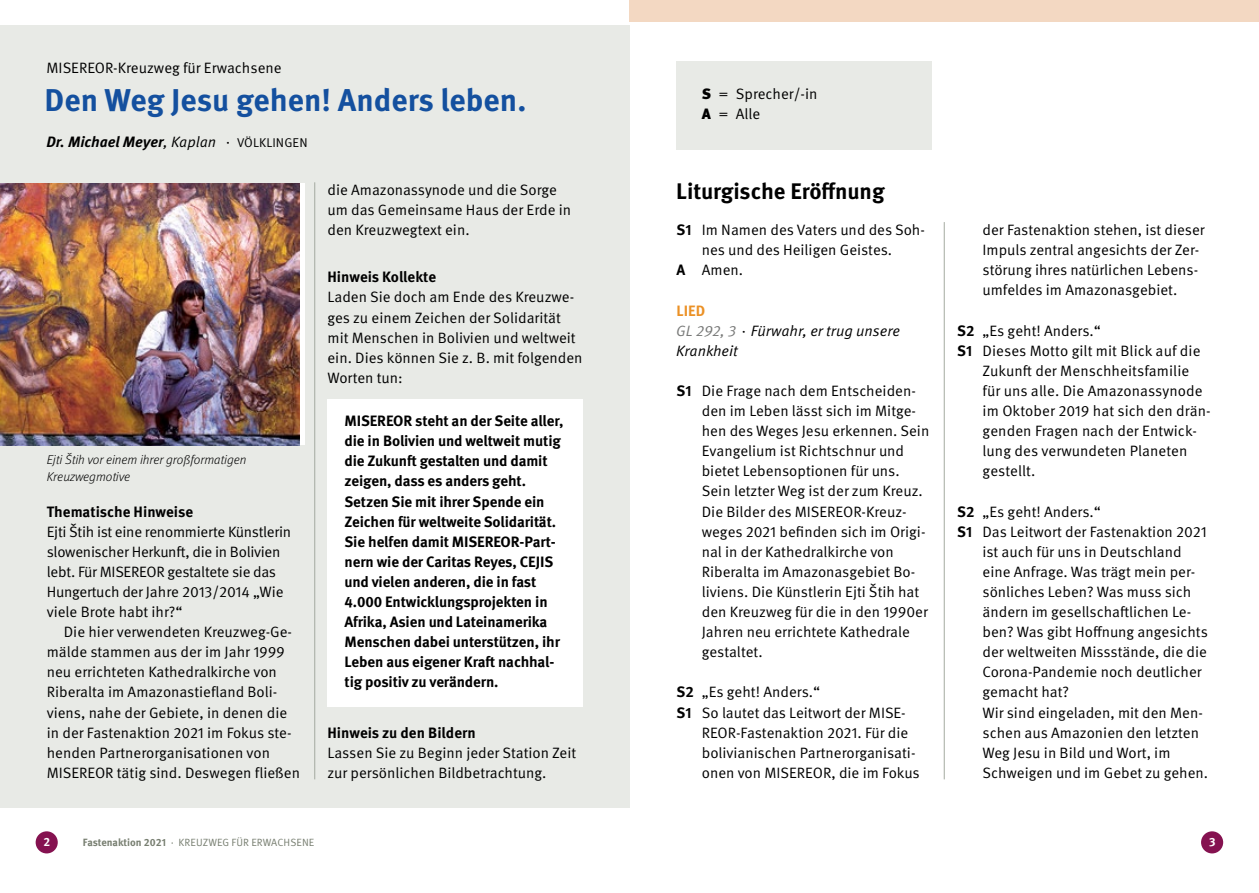
<style>
.page{position:relative;width:1259px;height:893px;background:#fff}
.page>*{position:absolute;margin:0;border:0;box-sizing:border-box;transform-origin:0 0}
.t1{font:700 31.5px "Meta Pro";color:#14509f}
.t2{font:700 22.5px "Meta Pro";color:#000}
.t3{font:15px/20.1px "Meta Pro Norm";color:#000}
.t4{font:700 15px/20.1px "Meta Pro";letter-spacing:-.01em;color:#000}
.t5{font:15px/20.1px "Meta Pro Norm";letter-spacing:-.02em;color:#000}
.t6{font:15px/20.1px "Meta Pro Norm Ita";color:#000}
.t7{font:italic 700 15px "Meta Pro";letter-spacing:-.005em;color:#000}
.t8{font:700 15px "Meta Pro";color:#eb9126}
.t9{font:italic 300 12.75px/16.5px "Meta Pro";color:#000}
.t10{font:700 12px "Meta Pro";color:#fff}
.t11{font:10.5px "Meta Pro Norm";letter-spacing:.01em;color:#777e70}
.s1{font-family:"Meta Pro Norm Ita";font-weight:400;font-style:normal}
.s2{font-family:"Meta Pro Norm";font-weight:400;font-style:normal}
.s3{font-family:"Meta Pro Norm";font-weight:400;font-style:normal;font-size:12.75px}
.s4{font-family:"Meta Pro";font-weight:900}
.s5{font-family:"Meta Pro";font-weight:700}
.s6{color:#787978}
</style>
<div class="page">
<div style="left:36px;top:831px;width:22px;height:22px;background:#851250;border-radius:50%"></div>
<div style="left:1201px;top:831px;width:22px;height:22px;background:#851250;border-radius:50%"></div>
<div style="left:0;top:26px;width:629px;height:782px;background:#e8eae6"></div>
<div style="left:327px;top:399px;width:256px;height:307px;background:#fff"></div>
<hr style="left:944px;top:222px;width:1px;height:557px;background:#a4aaa0">
<hr style="left:314px;top:182px;width:1px;height:597px;background:#a4aaa0">
<div style="left:630px;top:0;width:629px;height:21px;background:#f3d8c2"></div>
<div style="left:676px;top:62px;width:255px;height:88px;background:#e8eae6"></div>
<img style="left:0;top:183px;width:300px;height:262px">
<p class="t3" style="left:47px;top:57px;width:237px">MISEREOR-Kreuzweg für Erwachsene</p>
<h1 class="t1" style="left:45px;top:76px;width:483px">Den Weg Jesu gehen! Anders leben.</h1>
<p class="t7" style="left:47px;top:130px;width:263px">Dr. Michael Meyer<span class="s1">, Kaplan</span> <span class="s2">·</span> <span class="s3">VÖLKLINGEN</span></p>
<p class="t9" style="left:47px;top:451px;width:201px">Ejti Štih vor einem ihrer großformatigen<br>Kreuzwegmotive</p>
<p class="t4" style="left:47px;top:500px;width:148px">Thematische Hinweise</p>
<p class="t5" style="left:47px;top:520px;width:246px">Ejti Štih ist eine renommierte Künstlerin slowenischer Herkunft, die in Bolivien lebt. Für MISEREOR gestaltete sie das Hungertuch der Jahre 2013/2014 „Wie viele Brote habt ihr?“</p>
<p class="t3" style="left:47px;top:621px;width:255px;text-indent:17px">Die hier verwendeten Kreuzweg-Ge&shy;mälde stammen aus der im Jahr 1999 neu errichteten Kathedralkirche von Riberalta im Amazonastiefland Boli&shy;viens, nahe der Gebiete, in denen die in der Fastenaktion 2021 im Fokus ste&shy;henden Partnerorganisationen von MISEREOR tätig sind. Deswegen fließen</p>
<p class="t3" style="left:327px;top:179px;width:245px">die Amazonassynode und die Sorge um das Gemeinsame Haus der Erde in den Kreuzwegtext ein.</p>
<p class="t4" style="left:327px;top:266px;width:110px">Hinweis Kollekte</p>
<p class="t3" style="left:327px;top:286px;width:257px">Laden Sie doch am Ende des Kreuzwe&shy;ges zu einem Zeichen der Solidarität mit Menschen in Bolivien und weltweit ein. Dies können Sie z. B. mit folgenden<br>Worten tun:</p>
<p class="t4" style="left:344px;top:410px;width:221px">MISEREOR steht an der Seite aller, die in Bolivien und weltweit mutig die Zukunft gestalten und damit zeigen, dass es anders geht.<br>Setzen Sie mit ihrer Spende ein<br>Zeichen für weltweite Solidarität.<br>Sie helfen damit MISEREOR-Part&shy;nern wie der Caritas Reyes, CEJIS und vielen anderen, die in fast<br>4.000 Entwicklungsprojekten in<br>Afrika, Asien und Lateinamerika<br>Menschen dabei unterstützen, ihr<br>Leben aus eigener Kraft nachhal&shy;tig positiv zu verändern.</p>
<p class="t4" style="left:327px;top:721px;width:150px">Hinweis zu den Bildern</p>
<p class="t3" style="left:327px;top:742px;width:250px">Lassen Sie zu Beginn jeder Station Zeit zur persönlichen Bildbetrachtung.</p>
<p class="t3" style="left:702px;top:83px;width:117px"><span class="s4">S</span> = Sprecher/-in<br><span class="s4">A</span> = Alle</p>
<h2 class="t2" style="left:676px;top:174px;width:210px">Liturgische Eröffnung</h2>
<p class="t3" style="left:676px;top:219px;width:250px"><span class="s5">S1</span> Im Namen des Vaters und des Soh-</p>
<p class="t3" style="left:702px;top:239px;width:192px">nes und des Heiligen Geistes.</p>
<p class="t3" style="left:676px;top:259px;width:68px"><span class="s5">A</span> Amen.</p>
<p class="t8" style="left:676px;top:299px;width:31px">LIED</p>
<p class="t6" style="left:676px;top:319px;width:225px"><span class="s6">GL 292, 3</span> · Fürwahr, er trug unsere<br>Krankheit</p>
<p class="t3" style="left:702px;top:380px;width:229px;text-indent:-25px"><span class="s5">S1</span> Die Frage nach dem Entscheiden&shy;den im Leben lässt sich im Mitge&shy;hen des Weges Jesu erkennen. Sein<br>Evangelium ist Richtschnur und bietet Lebensoptionen für uns.<br>Sein letzter Weg ist der zum Kreuz.<br>Die Bilder des MISEREOR-Kreuz&shy;weges 2021 befinden sich im Origi&shy;nal in der Kathedralkirche von<br>Riberalta im Amazonasgebiet Bo&shy;liviens. Die Künstlerin Ejti Štih hat den Kreuzweg für die in den 1990er<br>Jahren neu errichtete Kathedrale gestaltet.</p>
<p class="t3" style="left:676px;top:681px;width:145px"><span class="s5">S2</span> „Es geht! Anders.“</p>
<p class="t3" style="left:676px;top:701px;width:231px"><span class="s5">S1</span> So lautet das Leitwort der MISE-</p>
<p class="t3" style="left:702px;top:721px;width:208px">REOR-Fastenaktion 2021. Für die</p>
<p class="t3" style="left:702px;top:742px;width:215px">bolivianischen Partnerorganisati-</p>
<p class="t3" style="left:702px;top:762px;width:220px">onen von MISEREOR, die im Fokus</p>
<p class="t3" style="left:982px;top:219px;width:224px">der Fastenaktion stehen, ist dieser Impuls zentral angesichts der Zer&shy;störung ihres natürlichen Lebens&shy;umfeldes im Amazonasgebiet.</p>
<p class="t3" style="left:957px;top:319px;width:145px"><span class="s5">S2</span> „Es geht! Anders.“</p>
<p class="t3" style="left:957px;top:340px;width:245px"><span class="s5">S1</span> Dieses Motto gilt mit Blick auf die</p>
<p class="t3" style="left:982px;top:360px;width:208px">Zukunft der Menschheitsfamilie</p>
<p class="t3" style="left:982px;top:380px;width:221px">für uns alle. Die Amazonassynode</p>
<p class="t3" style="left:982px;top:400px;width:230px">im Oktober 2019 hat sich den drän-</p>
<p class="t3" style="left:982px;top:420px;width:216px">genden Fragen nach der Entwick-</p>
<p class="t3" style="left:982px;top:440px;width:206px">lung des verwundeten Planeten</p>
<p class="t3" style="left:982px;top:460px;width:54px">gestellt.</p>
<p class="t3" style="left:957px;top:500px;width:145px"><span class="s5">S2</span> „Es geht! Anders.“</p>
<p class="t3" style="left:957px;top:520px;width:251px"><span class="s5">S1</span> Das Leitwort der Fastenaktion 2021</p>
<p class="t3" style="left:982px;top:541px;width:201px">ist auch für uns in Deutschland</p>
<p class="t3" style="left:982px;top:561px;width:214px">eine Anfrage. Was trägt mein per-</p>
<p class="t3" style="left:982px;top:581px;width:210px">sönliches Leben? Was muss sich</p>
<p class="t3" style="left:982px;top:601px;width:210px">ändern im gesellschaftlichen Le-</p>
<p class="t3" style="left:982px;top:621px;width:227px">ben? Was gibt Hoffnung angesichts</p>
<p class="t3" style="left:982px;top:641px;width:226px">der weltweiten Missstände, die die</p>
<p class="t3" style="left:982px;top:661px;width:221px">Corona-Pandemie noch deutlicher</p>
<p class="t3" style="left:982px;top:681px;width:88px">gemacht hat?</p>
<p class="t3" style="left:982px;top:701px;width:222px">Wir sind eingeladen, mit den Men-</p>
<p class="t3" style="left:982px;top:721px;width:218px">schen aus Amazonien den letzten</p>
<p class="t3" style="left:982px;top:742px;width:189px">Weg Jesu in Bild und Wort, im</p>
<p class="t3" style="left:982px;top:762px;width:227px">Schweigen und im Gebet zu gehen.</p>
<p class="t10" style="left:43px;top:833px;width:8px">2</p>
<p class="t11" style="left:83px;top:834px;width:233px"><span class="s5">Fastenaktion 2021</span> · KREUZWEG FÜR ERWACHSENE</p>
<p class="t10" style="left:1209px;top:833px;width:8px">3</p>
</div>
